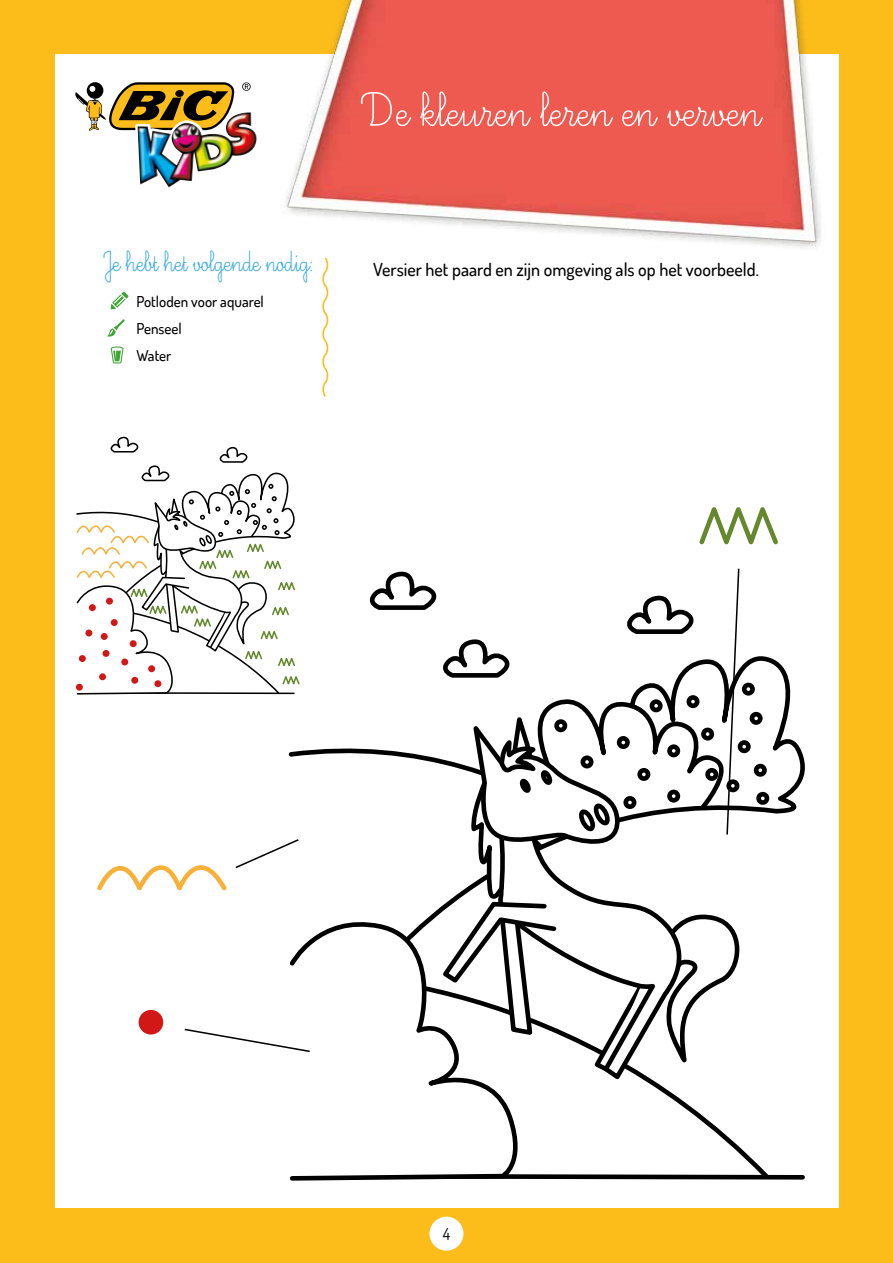
<style>
.page{position:relative;width:893px;height:1263px;background:#fcbd1b}
.page>*{position:absolute;margin:0;border:0;box-sizing:border-box;transform-origin:0 0}
.t1{font:60px "Ecriture A Romain Orne";color:#fff}
.t2{font:36px "Ecriture A Romain Orne";letter-spacing:-.01em;color:#36a9e1;scale:.93 1}
.t3{font:500 18px "Dosis";color:#000}
.t4{font:16.5px "Dosis";color:#000}
.t5{font:500 15px/27px "Dosis";color:#000}
</style>
<div class="page">
<div style="left:55px;top:55px;width:783px;height:1153px;background:#fff"></div>
<div style="left:429px;top:1216px;width:34px;height:35px;background:#fff;border-radius:50%"></div>
<img style="left:282px;top:0;width:543px;height:247px">
<svg style="left:75px;top:82px;width:176px;height:53px"></svg>
<img style="left:138px;top:112px;width:119px;height:76px">
<svg style="left:322px;top:257px;width:7px;height:140px"></svg>
<svg style="left:107px;top:319px;width:18px;height:18px"></svg>
<svg style="left:111px;top:292px;width:18px;height:17px"></svg>
<svg style="left:111px;top:346px;width:13px;height:17px"></svg>
<svg style="left:531px;top:1127px;width:242px;height:53px"></svg>
<svg style="left:289px;top:922px;width:242px;height:259px"></svg>
<div style="left:139px;top:1010px;width:24px;height:24px;background:#d11817;border-radius:50%"></div>
<svg style="left:184px;top:1028px;width:127px;height:25px"></svg>
<svg style="left:97px;top:839px;width:202px;height:52px"></svg>
<svg style="left:699px;top:507px;width:79px;height:38px"></svg>
<svg style="left:360px;top:568px;width:445px;height:559px"></svg>
<svg style="left:76px;top:436px;width:224px;height:259px"></svg>
<h1 class="t1" style="left:362px;top:81px;width:399px">De kleuren leren en verven</h1>
<h2 class="t2" style="left:105px;top:244px;width:226px">Je hebt het volgende nodig:</h2>
<p class="t5" style="left:136px;top:288px;width:129px">Potloden voor aquarel<br>Penseel<br>Water</p>
<p class="t3" style="left:373px;top:258px;width:387px">Versier het paard en zijn omgeving als op het voorbeeld.</p>
<p class="t4" style="left:443px;top:1223px;width:9px">4</p>
</div>
